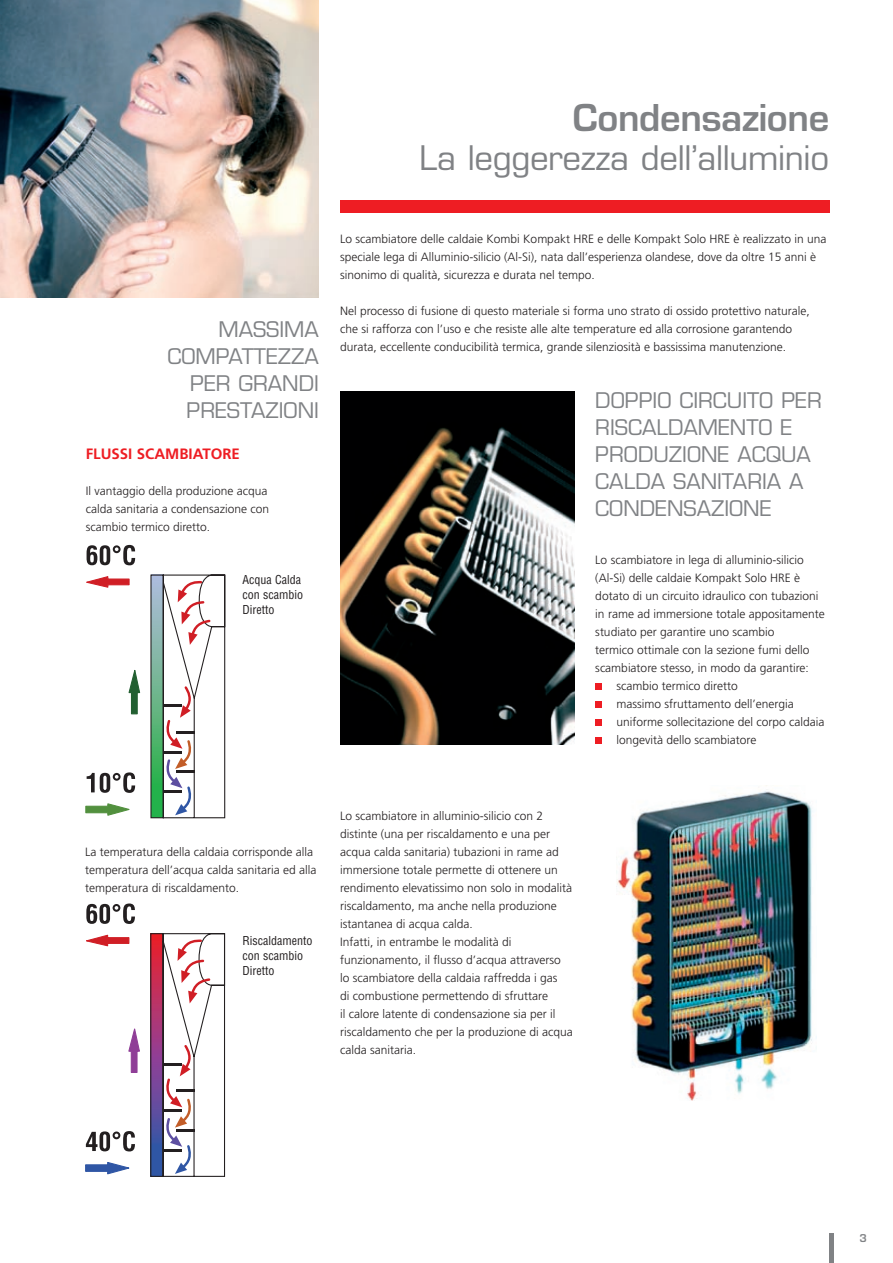
<style>
.page{position:relative;width:893px;height:1263px;background:#fff}
.page>*{position:absolute;margin:0;border:0;box-sizing:border-box;transform-origin:0 0}
.t1{font:600 36px "Eurostile LT";letter-spacing:-.01em;color:#808285}
.t2{font:33px "Eurostile LT";letter-spacing:-.01em;color:#808285}
.t3{font:21px/27px "Eurostile LT";color:#808285}
.t4{font:700 15px "Frutiger LT";color:#ee1d23}
.t5{font:300 12px/18px "Frutiger LT";color:#231f20}
.t6{font:condensed 12px/15px "Helvetica LT";color:#231f20}
.t7{font:600 10.5px "Eurostile LT";color:#808285}
</style>
<div class="page">
<hr style="left:829px;top:1233px;width:4px;height:30px;background:#808285">
<div style="left:340px;top:200px;width:489px;height:13px;background:#ee1d23"></div>
<img style="left:0;top:0;width:319px;height:298px">
<svg style="left:150px;top:574px;width:76px;height:245px"></svg>
<svg style="left:87px;top:545px;width:48px;height:20px"></svg>
<svg style="left:87px;top:772px;width:48px;height:21px"></svg>
<svg style="left:86px;top:576px;width:44px;height:12px"></svg>
<svg style="left:85px;top:803px;width:45px;height:13px"></svg>
<svg style="left:128px;top:670px;width:13px;height:45px"></svg>
<svg style="left:150px;top:933px;width:76px;height:244px"></svg>
<svg style="left:86px;top:903px;width:49px;height:21px"></svg>
<svg style="left:86px;top:1131px;width:49px;height:20px"></svg>
<svg style="left:86px;top:934px;width:44px;height:13px"></svg>
<svg style="left:85px;top:1162px;width:45px;height:13px"></svg>
<svg style="left:128px;top:1028px;width:12px;height:45px"></svg>
<img style="left:617px;top:785px;width:196px;height:316px">
<img style="left:340px;top:391px;width:234px;height:353px">
<div style="left:595px;top:684px;width:7px;height:6px;background:#ee1d23"></div>
<div style="left:595px;top:702px;width:7px;height:6px;background:#ee1d23"></div>
<div style="left:595px;top:720px;width:7px;height:6px;background:#ee1d23"></div>
<div style="left:595px;top:738px;width:7px;height:6px;background:#ee1d23"></div>
<h1 class="t1" style="left:573px;top:95px;width:258px">Condensazione</h1>
<h2 class="t2" style="left:419px;top:138px;width:412px">LA LEGGEREZZA DELL’ALLUMINIO</h2>
<h3 class="t3" style="left:218px;top:316px;width:35px">MASSIMA</h3>
<h3 class="t3" style="left:168px;top:343px;width:17px">COM</h3>
<h3 class="t3" style="left:216px;top:343px;width:26px">PATTE</h3>
<h3 class="t3" style="left:278px;top:343px;width:40px">ZZA</h3>
<h3 class="t3" style="left:186px;top:370px;width:134px">PER GRANDI<br>PRESTAZIONI</h3>
<p class="t4" style="left:86px;top:445px;width:34px">FLUSSI</p>
<p class="t4" style="left:137px;top:445px;width:95px">SCAMBIATORE</p>
<p class="t5" style="left:86px;top:482px;width:185px">Il vantaggio della produzione acqua calda sanitaria a condensazione con scambio termico diretto.</p>
<p class="t6" style="left:242px;top:572px;width:62px">Acqua Calda con scambio<br>Diretto</p>
<p class="t5" style="left:340px;top:230px;width:488px">Lo scambiatore delle caldaie Kombi Kompakt HRE e delle Kompakt Solo HRE è realizzato in una speciale lega di Alluminio-silicio (Al-Si), nata dall’esperienza olandese, dove da oltre 15 anni è sinonimo di qualità, sicurezza e durata nel tempo.</p>
<p class="t5" style="left:340px;top:302px;width:471px">Nel processo di fusione di questo materiale si forma uno strato di ossido protettivo naturale, che si rafforza con l’uso e che resiste alle alte temperature ed alla corrosione garantendo durata, eccellente conducibilità termica, grande silenziosità e bassissima manutenzione.</p>
<h3 class="t3" style="left:595px;top:387px;width:228px">DOPPIO CIRCUITO PER<br>RISCALDAMENTO E<br>PRODUZIONE ACQUA<br>CALDA SANITARIA A<br>CONDENSAZIONE</h3>
<p class="t5" style="left:595px;top:551px;width:210px">Lo scambiatore in lega di alluminio-silicio</p>
<p class="t5" style="left:595px;top:569px;width:206px">(Al-Si) delle caldaie Kompakt Solo HRE è</p>
<p class="t5" style="left:595px;top:587px;width:225px">dotato di un circuito idraulico con tubazioni</p>
<p class="t5" style="left:595px;top:605px;width:231px">in rame ad immersione totale appositamente</p>
<p class="t5" style="left:595px;top:623px;width:181px">studiato per garantire uno scambio</p>
<p class="t5" style="left:595px;top:641px;width:215px">termico ottimale con la sezione fumi dello</p>
<p class="t5" style="left:595px;top:659px;width:215px">scambiatore stesso, in modo da garantire:</p>
<p class="t5" style="left:617px;top:677px;width:123px">scambio termico diretto</p>
<p class="t5" style="left:617px;top:695px;width:179px">massimo sfruttamento dell’energia</p>
<p class="t5" style="left:617px;top:713px;width:210px">uniforme sollecitazione del corpo caldaia</p>
<p class="t5" style="left:617px;top:731px;width:141px">longevità dello scambiatore</p>
<p class="t5" style="left:85px;top:843px;width:233px">La temperatura della caldaia corrisponde alla temperatura dell’acqua calda sanitaria ed alla temperatura di riscaldamento.</p>
<p class="t6" style="left:242px;top:933px;width:71px">Riscaldamento con scambio<br>Diretto</p>
<p class="t5" style="left:340px;top:807px;width:234px">Lo scambiatore in alluminio-silicio con 2 distinte (una per riscaldamento e una per acqua calda sanitaria) tubazioni in rame ad immersione totale permette di ottenere un rendimento elevatissimo non solo in modalità riscaldamento, ma anche nella produzione istantanea di acqua calda.<br>Infatti, in entrambe le modalità di funzionamento, il flusso d’acqua attraverso lo scambiatore della caldaia raffredda i gas<br>di combustione permettendo di sfruttare<br>il calore latente di condensazione sia per il riscaldamento che per la produzione di acqua calda sanitaria.</p>
<p class="t7" style="left:859px;top:1231px;width:9px">3</p>
</div>
